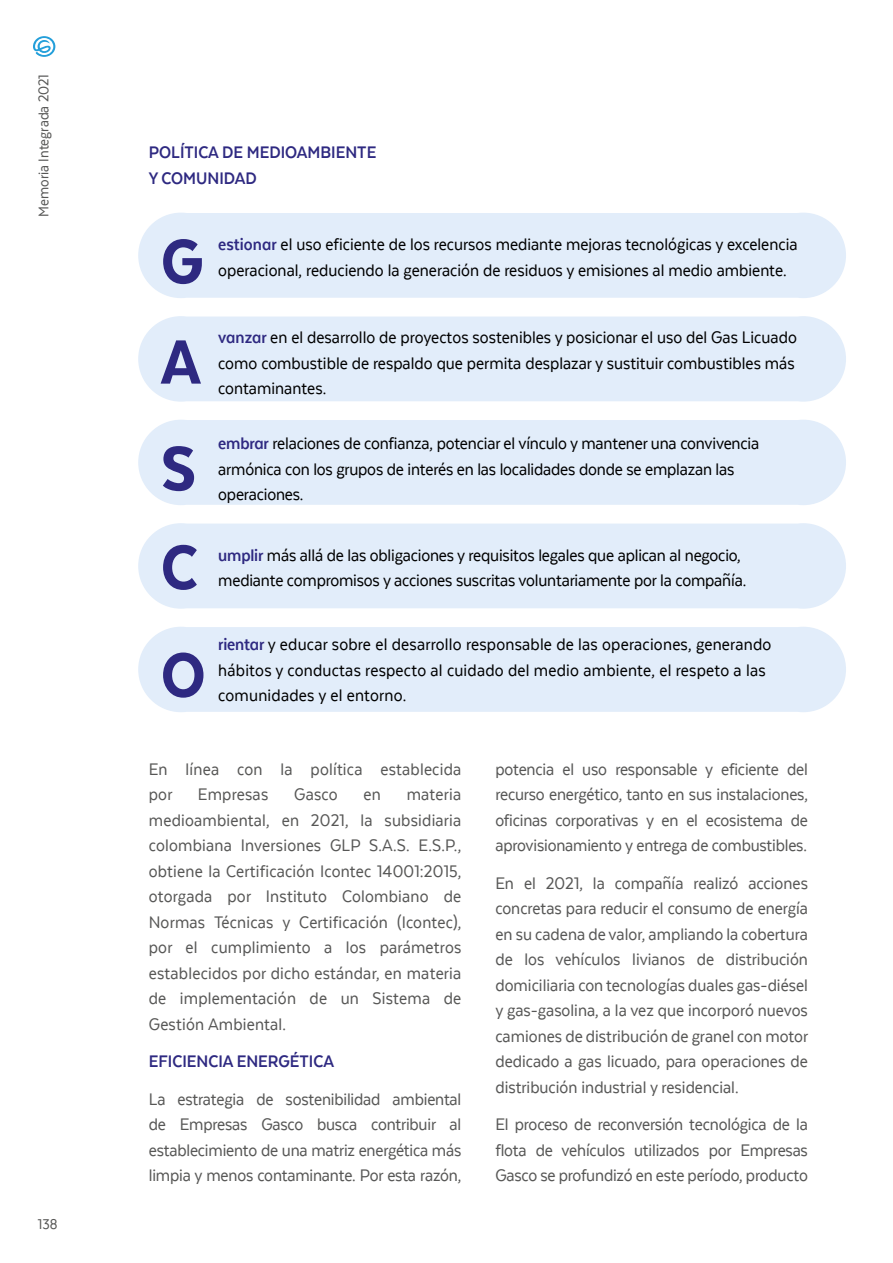
<style>
.page{position:relative;width:893px;height:1263px;background:#fff}
.page>*{position:absolute;margin:0;border:0;box-sizing:border-box;transform-origin:0 0}
.t1{font:800 72px "Texta Narrow";color:#2e2981}
.t2{font:19.5px/25.5px "Texta Narrow";letter-spacing:-.01em;color:#575756;text-align:justify}
.t3{font:19.5px/25.5px "Texta Narrow";color:#000}
.t4{font:700 19.5px/25.5px "Texta Narrow";color:#2e2981}
.t5{font:19.5px/25.5px "Texta Narrow";letter-spacing:.01em;color:#575756}
.t6{font:16.5px "Texta Narrow";color:#575756}
.s1{font-family:"Texta Narrow Alt";font-weight:700;color:#2e2981}
</style>
<div class="page">
<svg style="left:33px;top:36px;width:22px;height:21px"></svg>
<div style="left:138px;top:213px;width:708px;height:85px;background:#e2edfa"></div>
<div style="left:138px;top:420px;width:708px;height:85px;background:#e2edfa"></div>
<div style="left:138px;top:316px;width:708px;height:86px;background:#e2edfa"></div>
<div style="left:138px;top:523px;width:708px;height:86px;background:#e2edfa"></div>
<div style="left:138px;top:627px;width:708px;height:85px;background:#e2edfa"></div>
<p class="t6" style="left:35px;top:217px;width:144px;rotate:-90deg">Memoria Integrada 2021</p>
<p class="t6" style="left:38px;top:1215px;width:21px">138</p>
<p class="t4" style="left:149px;top:139px;width:229px">POLÍTICA DE MEDIOAMBIENTE<br>Y COMUNIDAD</p>
<h1 class="t1" style="left:161px;top:224px;width:44px">G</h1>
<p class="t3" style="left:218px;top:231px;width:581px"><span class="s1">estionar</span> el uso eficiente de los recursos mediante mejoras tecnológicas y excelencia</p>
<p class="t3" style="left:218px;top:257px;width:570px">operacional, reduciendo la generación de residuos y emisiones al medio ambiente.</p>
<h1 class="t1" style="left:161px;top:325px;width:41px">A</h1>
<h1 class="t1" style="left:161px;top:431px;width:36px">S</h1>
<h1 class="t1" style="left:161px;top:530px;width:38px">C</h1>
<p class="t3" style="left:218px;top:324px;width:580px"><span class="s1">vanzar</span> en el desarrollo de proyectos sostenibles y posicionar el uso del Gas Licuado como combustible de respaldo que permita desplazar y sustituir combustibles más</p>
<p class="t3" style="left:218px;top:375px;width:109px">contaminantes.</p>
<p class="t3" style="left:218px;top:430px;width:542px"><span class="s1">embrar</span> relaciones de confianza, potenciar el vínculo y mantener una convivencia armónica con los grupos de interés en las localidades donde se emplazan las</p>
<p class="t3" style="left:218px;top:481px;width:87px">operaciones.</p>
<p class="t3" style="left:218px;top:542px;width:524px"><span class="s1">umplir</span> más allá de las obligaciones y requisitos legales que aplican al negocio,</p>
<p class="t3" style="left:218px;top:567px;width:529px">mediante compromisos y acciones suscritas voluntariamente por la compañía.</p>
<h1 class="t1" style="left:161px;top:638px;width:46px">O</h1>
<p class="t3" style="left:218px;top:631px;width:555px"><span class="s1">rientar</span> y educar sobre el desarrollo responsable de las operaciones, generando hábitos y conductas respecto al cuidado del medio ambiente, el respeto a las</p>
<p class="t3" style="left:218px;top:682px;width:189px">comunidades y el entorno.</p>
<p class="t5" style="left:149px;top:756px;width:314px">En línea con la política establecida por</p>
<p class="t5" style="left:198px;top:781px;width:72px">Empresas</p>
<p class="t2" style="left:294px;top:781px;width:45px">Gasco</p>
<p class="t2" style="left:363px;top:781px;width:19px">en</p>
<p class="t2" style="left:149px;top:781px;width:314px;text-indent:258px">materia medioambiental, en 2021, la subsidiaria colombiana Inversiones GLP S.A.S. E.S.P., obtiene la Certificación Icontec 14001:2015, otorgada por Instituto Colombiano de Normas Técnicas y Certificación (Icontec), por el cumplimiento a los parámetros establecidos por dicho estándar, en materia de implementación de un Sistema de Gestión Ambiental.</p>
<p class="t4" style="left:149px;top:1048px;width:187px">EFICIENCIA ENERGÉTICA</p>
<p class="t2" style="left:149px;top:1086px;width:314px">La estrategia de sostenibilidad ambiental de Empresas Gasco busca contribuir al establecimiento de una matriz energética más limpia y menos contaminante. Por esta razón,</p>
<p class="t2" style="left:495px;top:756px;width:314px">potencia el uso responsable y eficiente del recurso energético, tanto en sus instalaciones, oficinas corporativas y en el ecosistema de aprovisionamiento y entrega de combustibles.</p>
<p class="t2" style="left:495px;top:870px;width:314px">En el 2021, la compañía realizó acciones concretas para reducir el consumo de energía en su cadena de valor, ampliando la cobertura de los vehículos livianos de distribución domiciliaria con tecnologías duales gas-diésel y gas-gasolina, a la vez que incorporó nuevos camiones de distribución de granel con motor dedicado a gas licuado, para operaciones de distribución industrial y residencial.</p>
<p class="t2" style="left:495px;top:1111px;width:314px">El proceso de reconversión tecnológica de la flota de vehículos utilizados por Empresas Gasco se profundizó en este período, producto</p>
</div>
